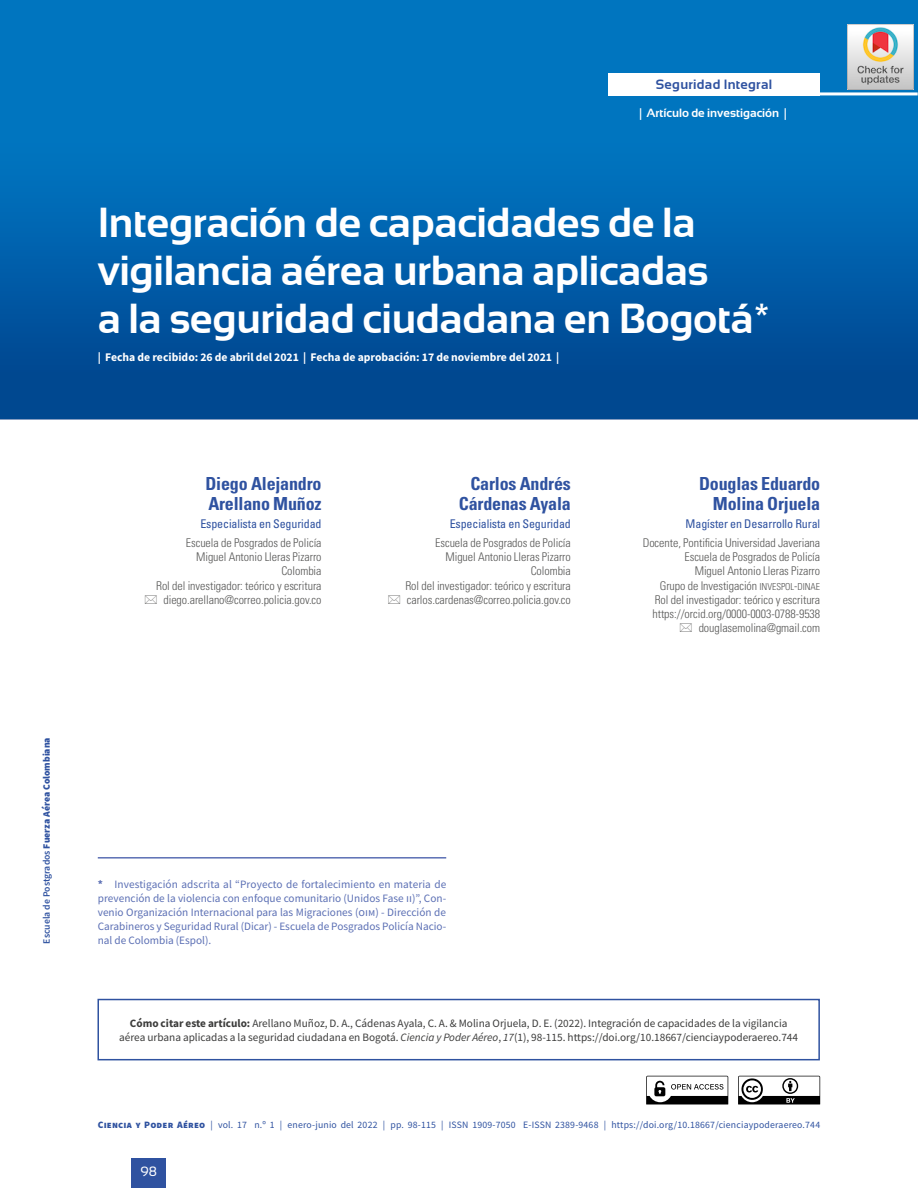
<style>
.page{position:relative;width:918px;height:1188px;background:#fff}
.page>*{position:absolute;margin:0;border:0;box-sizing:border-box;transform-origin:0 0}
.t1{font:700 42px/48px "Sansation";letter-spacing:-.01em;color:#fff}
.t2{font:700 condensed 18px/19.5px "Univers LT Std";letter-spacing:-.01em;color:#2f52a0;text-align:right}
.t3{font:700 13.5px "Sansation";letter-spacing:.02em;color:#2f52a0}
.t4{font:13.5px "Sansation";color:#fff}
.t5{font:300 condensed 12px/14.2px "Univers LT Std";letter-spacing:-.005em;color:#575756;text-align:right}
.t6{font:condensed 12px "Univers LT Std";letter-spacing:-.01em;color:#2f52a0}
.t7{font:700 12px "Sansation";color:#fff}
.t8{font:700 11.7px "Source Sans Pro";color:#fff}
.t9{font:11.25px/13.8px "Source Sans Pro";color:#5b6fb4;text-align:justify}
.t10{font:11.25px/14.2px "Source Sans Pro";color:#3c3c3b;text-align:center}
.t11{font:9.75px "Source Sans Pro";letter-spacing:.02em;color:#2f52a0}
.t12{font:900 9.75px "Source Sans Pro";color:#2f52a0}
.s1{font-weight:600}
.s2{font-family:"Source Sans Pro";font-size:11.7px}
.s3{font-family:"Univers LT Std Light Cn SC800";font-weight:400;font-stretch:normal;font-size:9.6px}
.s4{font-family:"Univers LT Std Light Cn SC800";font-weight:400;font-stretch:normal}
.s5{font-weight:700}
.s6{font-style:italic}
.s7{font-weight:900}
</style>
<div class="page">
<div style="left:0;top:0;width:918px;height:419px;background:linear-gradient(to bottom,#0081cc,#004892)"></div>
<div style="left:132px;top:1158px;width:34px;height:30px;background:#2f52a0"></div>
<svg style="left:738px;top:1076px;width:82px;height:28px"></svg>
<svg style="left:646px;top:1076px;width:82px;height:28px"></svg>
<div style="left:608px;top:73px;width:212px;height:22px;background:#fff"></div>
<hr style="left:805px;top:92px;width:113px;height:3px;background:#fff">
<div style="left:97px;top:999px;width:723px;height:61px;border:2px solid #2f52a0"></div>
<hr style="left:98px;top:857px;width:348px;height:2px;background:#5b6fb4">
<img style="left:848px;top:24px;width:65px;height:66px">
<p class="t12" style="left:40px;top:944px;width:208px;rotate:-90deg"><span class="s1">Escuela de Postgrados</span> Fuerza Aérea Colombiana</p>
<p class="t3" style="left:656px;top:77px;width:118px">Seguridad Integral</p>
<p class="t7" style="left:639px;top:106px;width:149px"><span class="s2">|</span> Artículo de investigación <span class="s2">|</span></p>
<h1 class="t1" style="left:98px;top:199px;width:674px">Integración de capacidades de la vigilancia aérea urbana aplicadas<br>a la seguridad ciudadana en Bogotá*</h1>
<p class="t8" style="left:98px;top:349px;width:463px">| Fecha de recibido: 26 de abril del 2021 | Fecha de aprobación: 17 de noviembre del 2021 |</p>
<h2 class="t2" style="left:206px;top:474px;width:118px;text-align:left">Diego Alejandro<br>Arellano Muñoz</h2>
<p class="t6" style="left:200px;top:517px;width:123px">Especialista en Seguridad</p>
<p class="t5" style="left:156px;top:536px;width:167px">Escuela de Posgrados de Policía<br>Miguel Antonio Lleras Pizarro<br>Colombia<br>Rol del investigador: teórico y escritura diego.arellano@correo.policia.gov.co</p>
<h2 class="t2" style="left:459px;top:474px;width:113px">Carlos Andrés<br>Cárdenas Ayala</h2>
<p class="t6" style="left:450px;top:517px;width:123px">Especialista en Seguridad</p>
<p class="t5" style="left:405px;top:536px;width:167px">Escuela de Posgrados de Policía<br>Miguel Antonio Lleras Pizarro<br>Colombia<br>Rol del investigador: teórico y escritura carlos.cardenas@correo.policia.gov.co</p>
<h2 class="t2" style="left:699px;top:474px;width:123px">Douglas Eduardo<br>Molina Orjuela</h2>
<p class="t6" style="left:686px;top:517px;width:136px">Magíster en Desarrollo Rural</p>
<p class="t5" style="left:643px;top:536px;width:179px">Docente, Pontificia Universidad Javeriana Escuela de Posgrados de Policía<br>Miguel Antonio Lleras Pizarro<br>Grupo de Investigación <span class="s3">INVESPOL</span><span class="s4">-</span><span class="s3">DINAE<br></span>Rol del investigador: teórico y escritura https://orcid.org/0000-0003-0788-9538 douglasemolina@gmail.com</p>
<p class="t9" style="left:98px;top:878px;width:350px"><span class="s5">*</span> Investigación adscrita al “Proyecto de fortalecimiento en materia de prevención de la violencia con enfoque comunitario (Unidos Fase ii)”, Con&shy;venio Organización Internacional para las Migraciones (oim) - Dirección de Carabineros y Seguridad Rural (Dicar) - Escuela de Posgrados Policía Nacio&shy;nal de Colombia (Espol).</p>
<p class="t10" style="left:119px;top:1016px;width:680px"><span class="s5">Cómo citar este artículo:</span> Arellano Muñoz, D. A., Cádenas Ayala, C. A. &amp; Molina Orjuela, D. E. (2022). Integración de capacidades de la vigilancia aérea urbana aplicadas a la seguridad ciudadana en Bogotá. <span class="s6">Ciencia y Poder Aéreo</span>, <span class="s6">17</span>(1), 98-115. https://doi.org/10.18667/cienciaypoderaereo.744</p>
<p class="t11" style="left:98px;top:1118px;width:724px"><span class="s7">Ciencia y Poder Aéreo</span> | vol. 17 n.º 1 | enero-junio del 2022 | pp. 98-115 | ISSN 1909-7050 E-ISSN 2389-9468 | https://doi.org/10.18667/cienciaypoderaereo.744</p>
<p class="t4" style="left:141px;top:1164px;width:18px">98</p>
</div>
